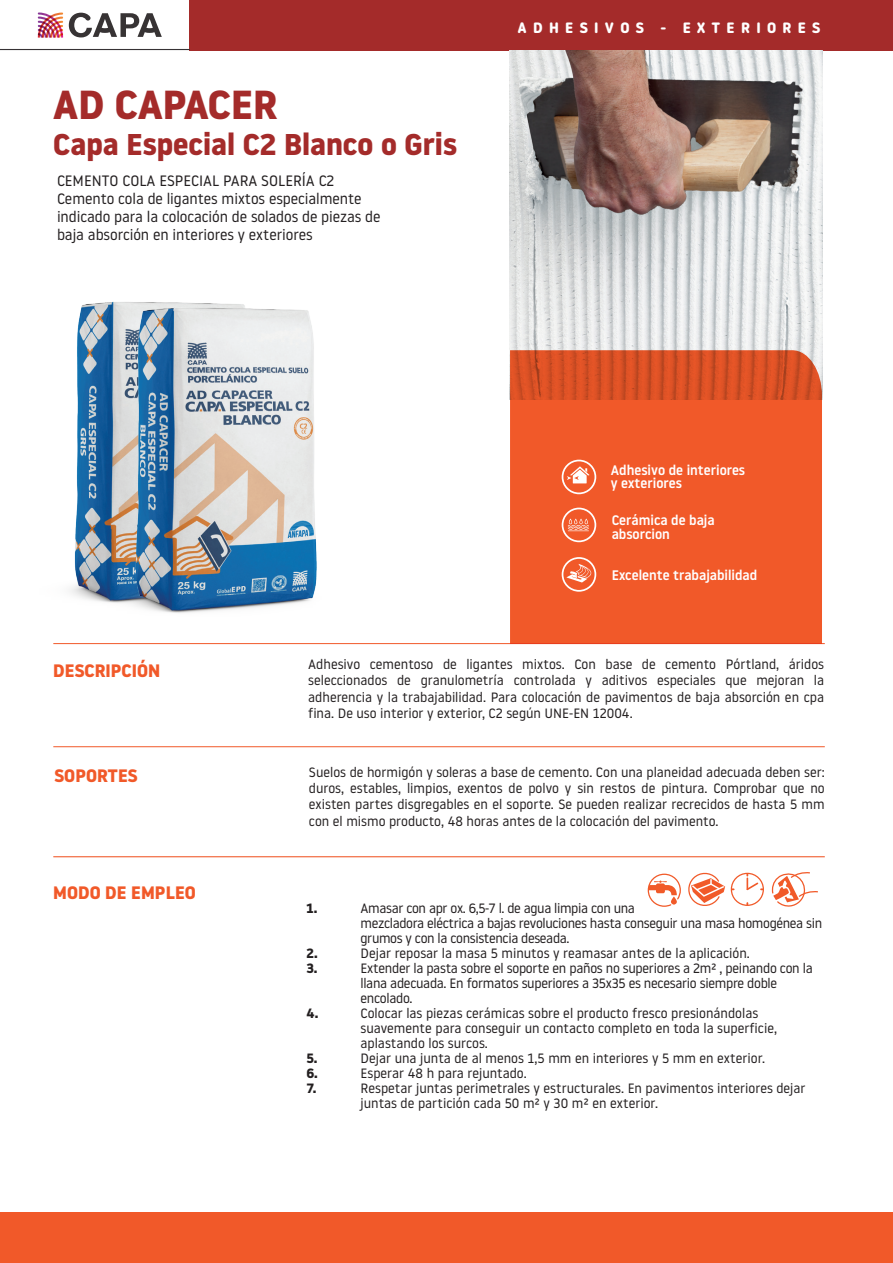
<style>
.page{position:relative;width:893px;height:1263px;background:#fff}
.page>*{position:absolute;margin:0;border:0;box-sizing:border-box;transform-origin:0 0}
.t1{font:700 40.5px "Noway";color:#a42b2a}
.t2{font:700 30px "Noway";color:#a42b2a}
.t3{font:700 18px "Noway";color:#f15929}
.t4{font:15px/18px "Noway";letter-spacing:-.005em;color:#231f20}
.t5{font:700 15px "Noway Round";letter-spacing:.42em;color:#fff}
.t6{font:500 13.8px/13.5px "Noway";color:#fff}
.t7{font:13.5px/16.2px "Noway";color:#231f20;text-align:justify}
.t8{font:13.5px/15px "Noway";letter-spacing:-.025em;color:#231f20}
.t9{font:13.5px/15px "Noway";letter-spacing:-.02em;color:#231f20}
.t10{font:700 13.5px "Noway";color:#231f20}
</style>
<div class="page">
<div style="left:190px;top:0;width:703px;height:50px;background:#a42b2a"></div>
<div style="left:0;top:1213px;width:893px;height:50px;background:#f15929"></div>
<hr style="left:53px;top:643px;width:772px;height:1px;background:#f15929">
<hr style="left:53px;top:746px;width:772px;height:1px;background:#f15929">
<hr style="left:53px;top:856px;width:772px;height:1px;background:#f15929">
<svg style="left:647px;top:872px;width:78px;height:35px"></svg>
<div style="left:731px;top:873px;width:33px;height:33px;border:1px solid #f15a29;border-radius:50%"></div>
<svg style="left:745px;top:874px;width:18px;height:17px"></svg>
<svg style="left:771px;top:872px;width:47px;height:35px"></svg>
<img style="left:509px;top:50px;width:313px;height:350px">
<svg style="left:510px;top:350px;width:312px;height:294px;fill:#f15929"></svg>
<hr style="left:0;top:49px;width:190px;height:1px;background:#363234">
<div style="left:562px;top:460px;width:34px;height:34px;border:2px solid #fff;border-radius:50%"></div>
<div style="left:562px;top:508px;width:34px;height:34px;border:2px solid #fff;border-radius:50%"></div>
<div style="left:562px;top:557px;width:34px;height:35px;border:2px solid #fff;border-radius:50%"></div>
<svg style="left:567px;top:466px;width:22px;height:17px"></svg>
<svg style="left:568px;top:519px;width:21px;height:12px"></svg>
<svg style="left:38px;top:12px;width:25px;height:26px"></svg>
<svg style="left:69px;top:13px;width:93px;height:24px"></svg>
<img style="left:53px;top:302px;width:386px;height:343px">
<svg style="left:566px;top:564px;width:32px;height:18px"></svg>
<h1 class="t1" style="left:53px;top:82px;width:225px">AD CAPACER</h1>
<h2 class="t2" style="left:53px;top:127px;width:405px">Capa Especial C2 Blanco o Gris</h2>
<p class="t4" style="left:57px;top:171px;width:325px">CEMENTO COLA ESPECIAL PARA SOLERÍA C2<br>Cemento cola de ligantes mixtos especialmente indicado para la colocación de solados de piezas de baja absorción en interiores y exteriores</p>
<p class="t5" style="left:517px;top:19px;width:305px">ADHESIVOS - EXTERIORES</p>
<p class="t6" style="left:611px;top:463px;width:136px">Adhesivo de interiores y exteriores</p>
<p class="t6" style="left:612px;top:513px;width:105px">Cerámica de baja absorcion</p>
<p class="t6" style="left:612px;top:568px;width:147px">Excelente trabajabilidad</p>
<h3 class="t3" style="left:53px;top:660px;width:108px">DESCRIPCIÓN</h3>
<h3 class="t3" style="left:54px;top:766px;width:85px">SOPORTES</h3>
<h3 class="t3" style="left:53px;top:882px;width:144px">MODO DE EMPLEO</h3>
<p class="t7" style="left:308px;top:656px;width:517px">Adhesivo cementoso de ligantes mixtos. Con base de cemento Pórtland, áridos seleccionados de granulometría controlada y aditivos especiales que mejoran la adherencia y la trabajabilidad. Para colocación de pavimentos de baja absorción en cpa fina. De uso interior y exterior, C2 según UNE-EN 12004.</p>
<p class="t7" style="left:309px;top:763px;width:517px">Suelos de hormigón y soleras a base de cemento. Con una planeidad adecuada deben ser: duros, estables, limpios, exentos de polvo y sin restos de pintura. Comprobar que no existen partes disgregables en el soporte. Se pueden realizar recrecidos de hasta 5 mm con el mismo producto, 48 horas antes de la colocación del pavimento.</p>
<p class="t10" style="left:307px;top:900px;width:13px">1.</p>
<p class="t8" style="left:361px;top:900px;width:463px">Amasar con apr ox. 6,5-7 l. de agua limpia con una<br>mezcladora eléctrica a bajas revoluciones hasta conseguir una masa homogénea sin grumos y con la consistencia deseada.</p>
<p class="t10" style="left:307px;top:945px;width:13px">2.</p>
<p class="t7" style="left:361px;top:944px;width:391px">Dejar reposar la masa 5 minutos y reamasar antes de la aplicación.</p>
<p class="t10" style="left:307px;top:960px;width:13px">3.</p>
<p class="t9" style="left:361px;top:960px;width:454px">Extender la pasta sobre el soporte en paños no superiores a 2m² , peinando con la llana adecuada. En formatos superiores a 35x35 es necesario siempre doble encolado.</p>
<p class="t10" style="left:307px;top:1005px;width:13px">4.</p>
<p class="t7" style="left:361px;top:1005px;width:418px;line-height:15px;text-align:left">Colocar las piezas cerámicas sobre el producto fresco presionándolas suavemente para conseguir un contacto completo en toda la superficie, aplastando los surcos.</p>
<p class="t10" style="left:307px;top:1050px;width:12px">5.</p>
<p class="t7" style="left:361px;top:1049px;width:406px">Dejar una junta de al menos 1,5 mm en interiores y 5 mm en exterior.</p>
<p class="t10" style="left:307px;top:1065px;width:13px">6.</p>
<p class="t7" style="left:361px;top:1064px;width:168px">Esperar 48 h para rejuntado.</p>
<p class="t10" style="left:307px;top:1080px;width:11px">7.</p>
<p class="t7" style="left:361px;top:1080px;width:447px;line-height:15px">Respetar juntas perimetrales y estructurales. En pavimentos interiores dejar juntas de partición cada 50 m² y 30 m² en exterior.</p>
</div>
